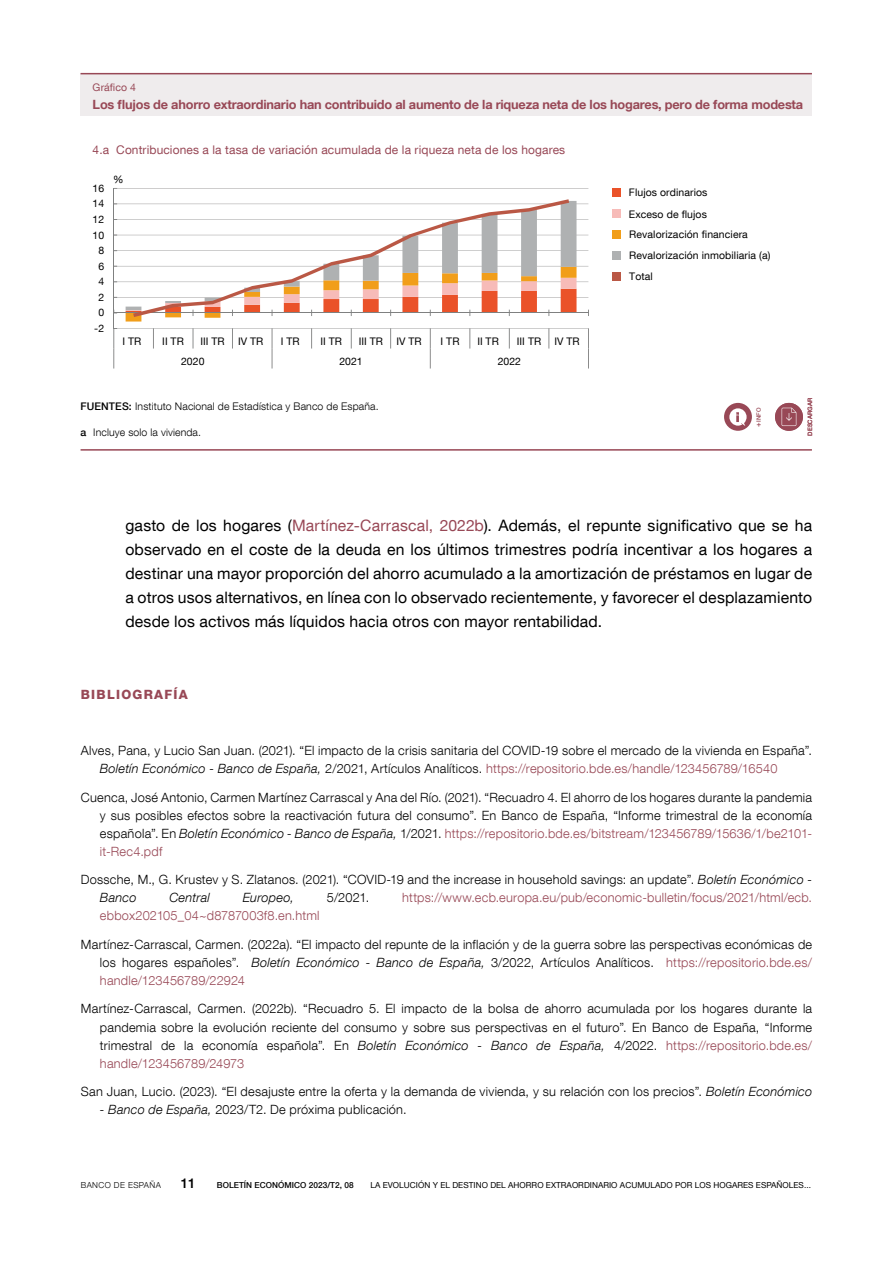
<style>
.page{position:relative;width:893px;height:1263px;background:#fff}
.page>*{position:absolute;margin:0;border:0;box-sizing:border-box;transform-origin:0 0}
.Texto_artículo{font:15.75px/24px "Bd E Neue Helvetica";letter-spacing:.01em;color:#000;text-align:justify}
.t1{font:500 13.5px "Bd E Neue Helvetica";color:#000}
.Texto_bibliografía{font:300 12.75px/18px "Bd E Neue Helvetica";letter-spacing:.02em;color:#000;text-align:justify}
.Texto_bibliografía-2{font:300 12.75px "Bd E Neue Helvetica";letter-spacing:.015em;color:#984856}
.t2{font:700 12.75px "Bd E Neue Helvetica";letter-spacing:-.015em;color:#984856}
.Texto_bibliografía-3{font:italic 300 12.75px "Bd E Neue Helvetica";letter-spacing:.02em;color:#000}
.Ladillo_Bibliografía{font:800 12.75px "Bd E Neue Helvetica";letter-spacing:.1em;color:#984856}
.t3{font:12px "Bd E Neue Helvetica";letter-spacing:.01em;color:#984856}
.t4{font:10.5px/20.9px "Bd E Neue Helvetica";letter-spacing:.01em;color:#000}
.t5{font:300 10.5px "Bd E Neue Helvetica";letter-spacing:.01em;color:#000}
.t6{font:10.5px "Bd E Neue Helvetica";letter-spacing:.01em;color:#984856}
.t7{font:8.25px "Bd E Neue Helvetica";letter-spacing:.005em;color:#000}
.t8{font:500 8.25px "Bd E Neue Helvetica";letter-spacing:.005em;color:#000}
.t9{font:300 8.25px "Bd E Neue Helvetica";letter-spacing:.05em;color:#000}
.t10{font:500 6px "Bd E Neue Helvetica";color:#984856}
.s1{font-weight:500}
.s2{font-size:7.5px}
.s3{color:#984856}
.s4{font-style:italic}
</style>
<div class="page">
<div style="left:81px;top:74px;width:731px;height:42px;background:#efeced"></div>
<hr style="left:81px;top:73px;width:731px;height:1px;background:#984856">
<hr style="left:81px;top:449px;width:731px;height:2px;background:#984856">
<div style="left:724px;top:403px;width:28px;height:28px;background:#984856;border-radius:50%"></div>
<svg style="left:729px;top:408px;width:18px;height:18px"></svg>
<div style="left:612px;top:230px;width:9px;height:9px;background:#f19e1a"></div>
<div style="left:612px;top:251px;width:9px;height:9px;background:#afb1b2"></div>
<div style="left:612px;top:272px;width:9px;height:9px;background:#ba5845"></div>
<div style="left:612px;top:209px;width:9px;height:9px;background:#f7bbb8"></div>
<div style="left:612px;top:188px;width:9px;height:9px;background:#ea5229"></div>
<hr style="left:114px;top:328px;width:474px;height:1px;background:#a6a5a5">
<hr style="left:114px;top:297px;width:474px;height:1px;background:#a6a5a5">
<hr style="left:114px;top:282px;width:474px;height:1px;background:#a6a5a5">
<hr style="left:114px;top:266px;width:474px;height:1px;background:#a6a5a5">
<hr style="left:114px;top:250px;width:474px;height:1px;background:#a6a5a5">
<hr style="left:114px;top:235px;width:474px;height:1px;background:#a6a5a5">
<hr style="left:114px;top:219px;width:474px;height:1px;background:#a6a5a5">
<hr style="left:114px;top:204px;width:474px;height:1px;background:#a6a5a5">
<hr style="left:114px;top:188px;width:474px;height:1px;background:#a6a5a5">
<hr style="left:113px;top:188px;width:1px;height:140px;background:#7f8080">
<hr style="left:114px;top:312px;width:474px;height:1px;background:#7f8080">
<svg style="left:153px;top:329px;width:1px;height:19px"></svg>
<svg style="left:193px;top:328px;width:1px;height:20px"></svg>
<svg style="left:232px;top:329px;width:1px;height:19px"></svg>
<svg style="left:311px;top:329px;width:1px;height:19px"></svg>
<svg style="left:351px;top:329px;width:1px;height:19px"></svg>
<svg style="left:390px;top:329px;width:1px;height:19px"></svg>
<svg style="left:469px;top:328px;width:1px;height:20px"></svg>
<svg style="left:509px;top:329px;width:1px;height:19px"></svg>
<svg style="left:126px;top:267px;width:450px;height:54px"></svg>
<svg style="left:548px;top:328px;width:1px;height:20px"></svg>
<svg style="left:113px;top:328px;width:4px;height:40px"></svg>
<svg style="left:272px;top:328px;width:1px;height:40px"></svg>
<svg style="left:430px;top:329px;width:1px;height:39px"></svg>
<svg style="left:588px;top:328px;width:1px;height:40px"></svg>
<svg style="left:133px;top:199px;width:436px;height:118px"></svg>
<svg style="left:775px;top:403px;width:28px;height:28px"></svg>
<svg style="left:782px;top:408px;width:14px;height:18px"></svg>
<p class="t6" style="left:93px;top:81px;width:45px">Gráfico 4</p>
<p class="t2" style="left:93px;top:96px;width:712px">Los flujos de ahorro extraordinario han contribuido al aumento de la riqueza neta de los hogares, pero de forma modesta</p>
<p class="t3" style="left:93px;top:142px;width:474px">4.a Contribuciones a la tasa de variación acumulada de la riqueza neta de los hogares</p>
<p class="t4" style="left:93px;top:177px;width:13px">16</p>
<p class="t4" style="left:93px;top:193px;width:13px">14</p>
<p class="t4" style="left:93px;top:208px;width:13px">12</p>
<p class="t4" style="left:93px;top:224px;width:13px">10</p>
<p class="t4" style="left:98px;top:240px;width:7px">8</p>
<p class="t4" style="left:98px;top:255px;width:7px">6</p>
<p class="t4" style="left:98px;top:271px;width:7px">4</p>
<p class="t4" style="left:98px;top:286px;width:7px">2</p>
<p class="t4" style="left:98px;top:302px;width:7px">0</p>
<p class="t4" style="left:94px;top:318px;width:11px">-2</p>
<p class="t4" style="left:113px;top:168px;width:12px">%</p>
<p class="t4" style="left:123px;top:331px;width:20px">I TR</p>
<p class="t4" style="left:162px;top:331px;width:23px">II TR</p>
<p class="t4" style="left:200px;top:331px;width:26px">III TR</p>
<p class="t4" style="left:238px;top:331px;width:27px">IV TR</p>
<p class="t4" style="left:281px;top:331px;width:20px">I TR</p>
<p class="t4" style="left:321px;top:331px;width:23px">II TR</p>
<p class="t4" style="left:359px;top:331px;width:26px">III TR</p>
<p class="t4" style="left:396px;top:331px;width:27px">IV TR</p>
<p class="t4" style="left:441px;top:331px;width:20px">I TR</p>
<p class="t4" style="left:477px;top:331px;width:23px">II TR</p>
<p class="t4" style="left:517px;top:331px;width:26px">III TR</p>
<p class="t4" style="left:555px;top:331px;width:27px">IV TR</p>
<p class="t4" style="left:181px;top:351px;width:25px">2020</p>
<p class="t4" style="left:339px;top:351px;width:25px">2021</p>
<p class="t4" style="left:498px;top:351px;width:25px">2022</p>
<p class="t5" style="left:81px;top:400px;width:300px"><span class="s1">FUENTES:</span> Instituto Nacional de Estadística y Banco de España.</p>
<p class="t5" style="left:81px;top:425px;width:122px"><span class="s1">a</span> Incluye solo la vivienda.</p>
<p class="t4" style="left:629px;top:182px;width:80px">Flujos ordinarios</p>
<p class="t4" style="left:629px;top:203px;width:80px">Exceso de flujos</p>
<p class="t4" style="left:629px;top:224px;width:143px">Revalorización financiera<br>Revalorización inmobiliaria (a)<br>Total</p>
<p class="t10" style="left:755px;top:427px;width:21px;rotate:-90deg"><span class="s2">+</span>INFO</p>
<p class="t10" style="left:806px;top:435px;width:39px;rotate:-90deg">DESCARGAR</p>
<p class="Texto_artículo" style="left:125px;top:513px;width:688px">gasto de los hogares (<span class="s3">Martínez-Carrascal, 2022b</span>). Además, el repunte significativo que se ha observado en el coste de la deuda en los últimos trimestres podría incentivar a los hogares a destinar una mayor proporción del ahorro acumulado a la amortización de préstamos en lugar de a otros usos alternativos, en línea con lo observado recientemente, y favorecer el desplazamiento desde los activos más líquidos hacia otros con mayor rentabilidad.</p>
<h2 class="Ladillo_Bibliografía" style="left:81px;top:686px;width:109px">BIBLIOGRAFÍA</h2>
<p class="Texto_bibliografía" style="left:100px;top:741px;width:714px;text-indent:-19px">Alves, Pana, y Lucio San Juan. (2021). “El impacto de la crisis sanitaria del COVID-19 sobre el mercado de la vivienda en España”.<br><span class="s4">Boletín Económico - Banco de España,</span> 2/2021, Artículos Analíticos. <span class="s3">https://repositorio.bde.es/handle/123456789/16540</span></p>
<p class="Texto_bibliografía" style="left:100px;top:788px;width:714px;text-indent:-19px">Cuenca, José Antonio, Carmen Martínez Carrascal y Ana del Río. (2021). “Recuadro 4. El ahorro de los hogares durante la pandemia y sus posibles efectos sobre la reactivación futura del consumo”. En Banco de España, “Informe trimestral de la economía española”. En <span class="s4">Boletín Económico - Banco de España,</span> 1/2021. <span class="s3">https://repositorio.bde.es/bitstream/123456789/15636/1/be2101- it-Rec4.pdf</span></p>
<p class="Texto_bibliografía" style="left:100px;top:870px;width:714px;text-indent:-19px">Dossche, M., G. Krustev y S. Zlatanos. (2021). “COVID-19 and the increase in household savings: an update”. <span class="s4">Boletín Económico -<br>Banco</span></p>
<p class="Texto_bibliografía-3" style="left:169px;top:890px;width:42px">Central</p>
<p class="Texto_bibliografía-3" style="left:243px;top:890px;width:53px">Europeo,</p>
<p class="Texto_bibliografía" style="left:327px;top:888px;width:44px">5/2021.</p>
<p class="Texto_bibliografía-2" style="left:402px;top:890px;width:411px">https://www.ecb.europa.eu/pub/economic-bulletin/focus/2021/html/ecb.</p>
<p class="Texto_bibliografía-2" style="left:100px;top:908px;width:221px">ebbox202105_04~d8787003f8.en.html</p>
<p class="Texto_bibliografía" style="left:100px;top:935px;width:714px;text-indent:-19px">Martínez-Carrascal, Carmen. (2022a). “El impacto del repunte de la inflación y de la guerra sobre las perspectivas económicas de los hogares españoles”. <span class="s4">Boletín Económico - Banco de España,</span> 3/2022, Artículos Analíticos. <span class="s3">https://repositorio.bde.es/ handle/123456789/22924</span></p>
<p class="Texto_bibliografía" style="left:100px;top:1000px;width:714px;text-indent:-19px">Martínez-Carrascal, Carmen. (2022b). “Recuadro 5. El impacto de la bolsa de ahorro acumulada por los hogares durante la pandemia sobre la evolución reciente del consumo y sobre sus perspectivas en el futuro”. En Banco de España, “Informe trimestral de la economía española”. En <span class="s4">Boletín Económico - Banco de España,</span> 4/2022. <span class="s3">https://repositorio.bde.es/ handle/123456789/24973</span></p>
<p class="Texto_bibliografía" style="left:81px;top:1082px;width:733px">San Juan, Lucio. (2023). “El desajuste entre la oferta y la demanda de vivienda, y su relación con los precios”. <span class="s4">Boletín Económico</span></p>
<p class="Texto_bibliografía" style="left:100px;top:1100px;width:308px"><span class="s4">- Banco de España,</span> 2023/T2. De próxima publicación.</p>
<p class="t9" style="left:81px;top:1180px;width:82px">BANCO DE ESPAÑA</p>
<p class="t1" style="left:181px;top:1175px;width:16px">11</p>
<p class="t8" style="left:217px;top:1180px;width:138px">BOLETÍN ECONÓMICO 2023/T2, 08</p>
<p class="t7" style="left:370px;top:1180px;width:442px">LA EVOLUCIÓN Y EL DESTINO DEL AHORRO EXTRAORDINARIO ACUMULADO POR LOS HOGARES ESPAÑOLES...</p>
</div>
